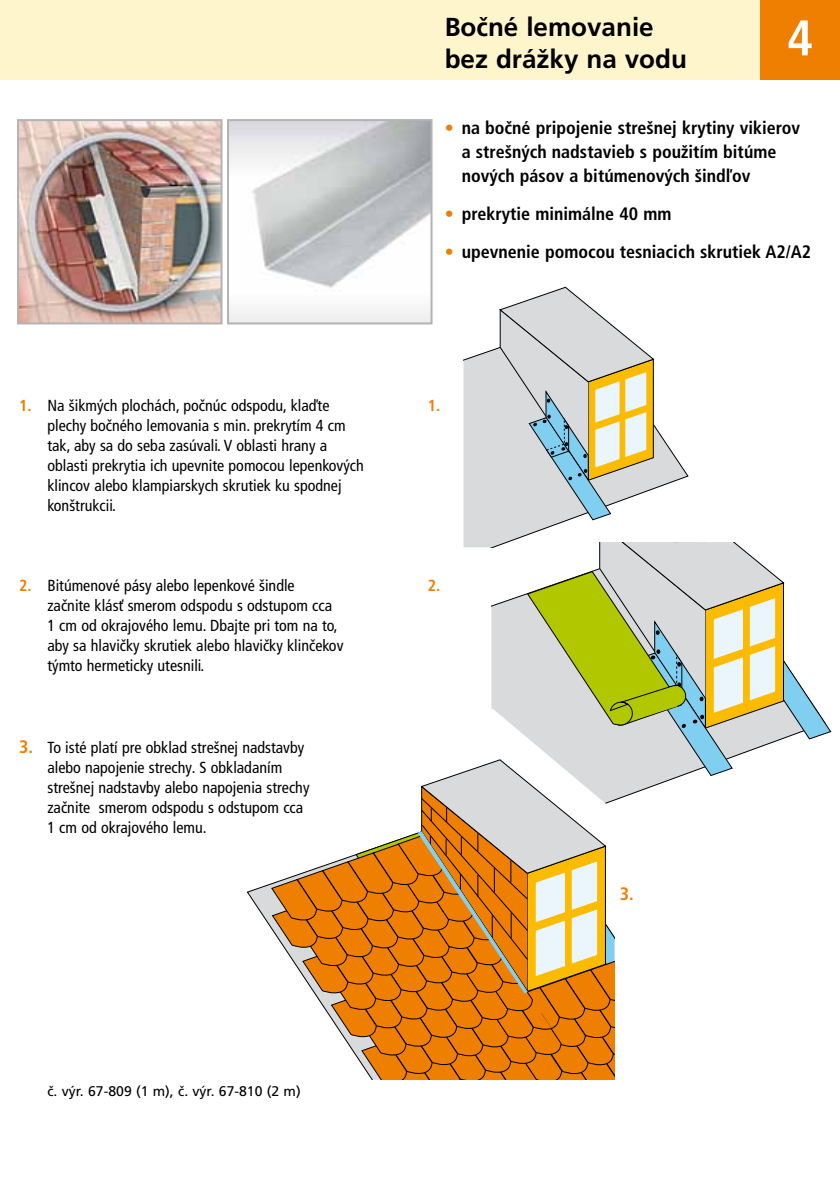
<style>
.page{position:relative;width:840px;height:1191px;background:#fff}
.page>*{position:absolute;margin:0;border:0;box-sizing:border-box;transform-origin:0 0}
.t1{font:700 condensed 50px "Frutiger LT Pro";color:#fff}
.t2{font:700 26px/32px "Frutiger LT Pro";color:#000}
.t3{font:700 condensed 18px/24px "Frutiger LT Pro";color:#000}
.t4{font:700 condensed 18px "Frutiger LT Pro";color:#ee7f00}
.t5{font:condensed 16px/20px "Frutiger LT Pro";color:#000}
.t6{font:700 condensed 16px "Frutiger LT Pro";color:#ee7f00}
.t7{font:14px "Frutiger LT Pro";color:#000}
.s1{font-weight:700;color:#ee7f00}
.s2{font-weight:700;font-size:18px;color:#ee7f00}
.s3{color:#ee7f00}
</style>
<div class="page">
<div style="left:0;top:0;width:839px;height:79px;background:#fff5cd"></div>
<div style="left:760px;top:0;width:79px;height:79px;background:#ee7f00"></div>
<svg style="left:463px;top:347px;width:225px;height:195px"></svg>
<svg style="left:499px;top:287px;width:155px;height:233px;background:#d3d5ca"></svg>
<svg style="left:247px;top:883px;width:24px;height:46px"></svg>
<svg style="left:271px;top:542px;width:559px;height:537px"></svg>
<img style="left:230px;top:122px;width:199px;height:199px">
<div style="left:227px;top:119px;width:205px;height:205px;border:2px solid #b1b3b4"></div>
<img style="left:20px;top:122px;width:199px;height:199px">
<div style="left:17px;top:119px;width:205px;height:205px;border:2px solid #b1b3b4"></div>
<p class="t5" style="left:47px;top:395px;width:318px;text-indent:-28px"><span class="s1">1.</span> Na šikmých plochách, počnúc odspodu, klaďte plechy bočného lemovania s min. prekrytím 4 cm tak, aby sa do seba zasúvali. V oblasti hrany a oblasti prekrytia ich upevnite pomocou lepenkových klincov alebo klampiarskych skrutiek ku spodnej konštrukcii.</p>
<p class="t5" style="left:47px;top:575px;width:297px;text-indent:-28px"><span class="s1">2.</span> Bitúmenové pásy alebo lepenkové šindle<br>začnite klásť smerom odspodu s odstupom cca 1 cm od okrajového lemu. Dbajte pri tom na to, aby sa hlavičky skrutiek alebo hlavičky klinčekov týmto hermeticky utesnili.</p>
<p class="t5" style="left:47px;top:737px;width:263px;text-indent:-28px"><span class="s2">3.</span> To isté platí pre obklad strešnej nadstavby alebo napojenie strechy. S obkladaním strešnej nadstavby alebo napojenia strechy začnite smerom odspodu s odstupom cca 1 cm od okrajového lemu.</p>
<h2 class="t2" style="left:444px;top:11px;width:244px">Bočné lemovanie bez drážky na vodu</h2>
<h1 class="t1" style="left:786px;top:8px;width:27px">4</h1>
<p class="t3" style="left:461px;top:116px;width:340px;text-indent:-17px"><span class="s3">•</span> na bočné pripojenie strešnej krytiny vikierov a strešných nadstavieb s použitím bitúme nových pásov a bitúmenových šindľov</p>
<p class="t3" style="left:444px;top:202px;width:228px"><span class="s3">•</span> prekrytie minimálne 40 mm</p>
<p class="t3" style="left:444px;top:240px;width:368px"><span class="s3">•</span> upevnenie pomocou tesniacich skrutiek A2/A2</p>
<p class="t6" style="left:427px;top:396px;width:14px">1.</p>
<p class="t6" style="left:427px;top:576px;width:14px">2.</p>
<p class="t4" style="left:619px;top:883px;width:16px">3.</p>
<p class="t7" style="left:47px;top:1082px;width:255px">č. výr. 67-809 (1 m), č. výr. 67-810 (2 m)</p>
</div>
